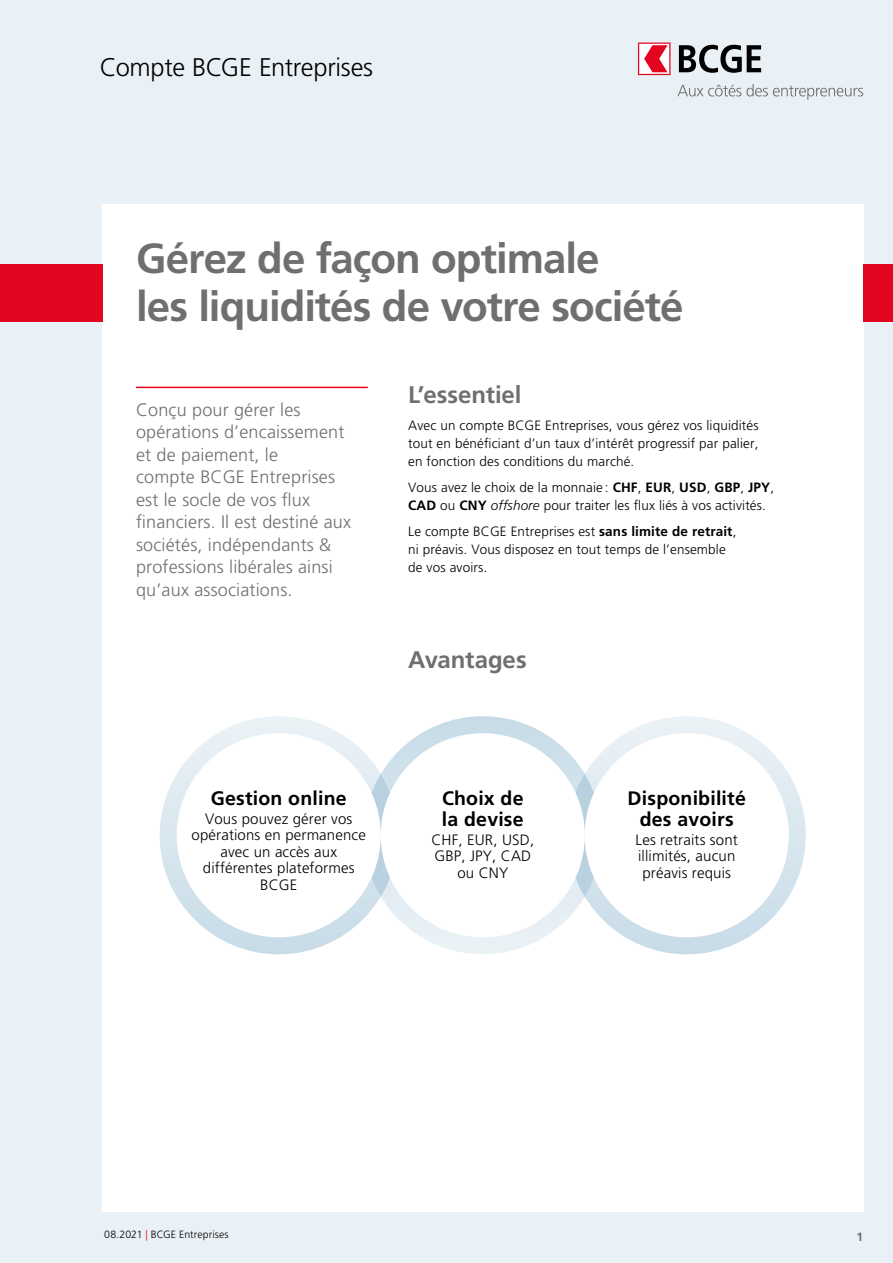
<style>
.page{position:relative;width:893px;height:1263px;background:#eaf1f6}
.page>*{position:absolute;margin:0;border:0;box-sizing:border-box;transform-origin:0 0}
.t1{font:700 42px/48px "Frutiger LT Std";letter-spacing:-.02em;color:#706f6f}
.t2{font:300 25.5px "Frutiger LT Std";letter-spacing:-.015em;color:#000}
.t3{font:700 24px "Frutiger LT Std";letter-spacing:-.005em;color:#706f6f}
.t4{font:700 19.5px/21px "Frutiger LT Std";letter-spacing:.01em;color:#000}
.t5{font:300 18px/22.5px "Frutiger LT Std";letter-spacing:.01em;color:#706f6f}
.t6{font:300 15px/16.5px "Frutiger LT Std";letter-spacing:.01em;color:#000;text-align:center}
.t7{font:300 13.5px/18px "Frutiger LT Std";letter-spacing:.01em;color:#000}
.t8{font:700 12px "Frutiger LT Std";color:#706f6f}
.t9{font:300 10.5px "Frutiger LT Std";letter-spacing:.01em;color:#000}
.s1{font-weight:700}
.s2{font-style:italic}
.s3{color:#e40521}
</style>
<div class="page">
<div style="left:102px;top:204px;width:761px;height:1008px;background:#fff"></div>
<div style="left:0;top:264px;width:102px;height:57px;background:#e40521"></div>
<div style="left:863px;top:264px;width:30px;height:57px;background:#e40521"></div>
<svg style="left:677px;top:84px;width:186px;height:16px"></svg>
<svg style="left:638px;top:43px;width:32px;height:32px"></svg>
<svg style="left:679px;top:45px;width:82px;height:28px"></svg>
<hr style="left:136px;top:387px;width:232px;height:1px;background:#e40521">
<div style="left:160px;top:716px;width:238px;height:238px;background:linear-gradient(to bottom,#ecf3f7,#c8dce8);border-radius:50%"></div>
<div style="left:568px;top:716px;width:238px;height:238px;background:linear-gradient(to bottom,#ecf3f7,#c8dce8);border-radius:50%"></div>
<svg style="left:364px;top:716px;width:238px;height:238px;background:#d4e3ec"></svg>
<div style="left:381px;top:733px;width:204px;height:204px;background:#fff;border-radius:50%"></div>
<div style="left:585px;top:733px;width:204px;height:204px;background:#fff;border-radius:50%"></div>
<div style="left:177px;top:733px;width:204px;height:204px;background:#fff;border-radius:50%"></div>
<h2 class="t2" style="left:100px;top:52px;width:275px">Compte BCGE Entreprises</h2>
<h1 class="t1" style="left:136px;top:235px;width:549px">Gérez de façon optimale<br>les liquidités de votre société</h1>
<h3 class="t5" style="left:136px;top:399px;width:217px">Conçu pour gérer les opérations d’encaissement et de paiement, le<br>compte BCGE Entreprises est le socle de vos flux financiers. Il est destiné aux sociétés, indépendants &amp; professions libérales ainsi qu’aux associations.</h3>
<h3 class="t3" style="left:408px;top:381px;width:115px">L’essentiel</h3>
<p class="t7" style="left:408px;top:416px;width:352px;text-align:justify">Avec un compte BCGE Entreprises, vous gérez vos liquidités tout en bénéficiant d’un taux d’intérêt progressif par palier, en fonction des conditions du marché.</p>
<p class="t7" style="left:408px;top:478px;width:367px">Vous avez le choix de la monnaie : <span class="s1">CHF</span>, <span class="s1">EUR</span>, <span class="s1">USD</span>, <span class="s1">GBP</span>, <span class="s1">JPY</span>,<br><span class="s1">CAD</span> ou <span class="s1">CNY</span> <span class="s2">offshore</span> pour traiter les flux liés à vos activités.</p>
<p class="t7" style="left:408px;top:523px;width:330px">Le compte BCGE Entreprises est <span class="s1">sans limite de retrait</span>, ni préavis. Vous disposez en tout temps de l’ensemble de vos avoirs.</p>
<h3 class="t3" style="left:408px;top:646px;width:120px">Avantages</h3>
<h3 class="t4" style="left:211px;top:788px;width:137px">Gestion online</h3>
<p class="t6" style="left:192px;top:810px;width:176px">Vous pouvez gérer vos opérations en permanence avec un accès aux différentes plateformes<br>BCGE</p>
<h3 class="t4" style="left:442px;top:788px;width:83px">Choix de la devise</h3>
<p class="t6" style="left:431px;top:831px;width:104px">CHF, EUR, USD,<br>GBP, JPY, CAD ou CNY</p>
<h3 class="t4" style="left:628px;top:788px;width:120px;text-align:center">Disponibilité des avoirs</h3>
<p class="t6" style="left:635px;top:831px;width:104px;text-align:left">Les retraits sont illimités, aucun préavis requis</p>
<p class="t9" style="left:104px;top:1229px;width:126px">08.2021 <span class="s3">|</span> BCGE Entreprises</p>
<p class="t8" style="left:856px;top:1230px;width:8px">1</p>
</div>
